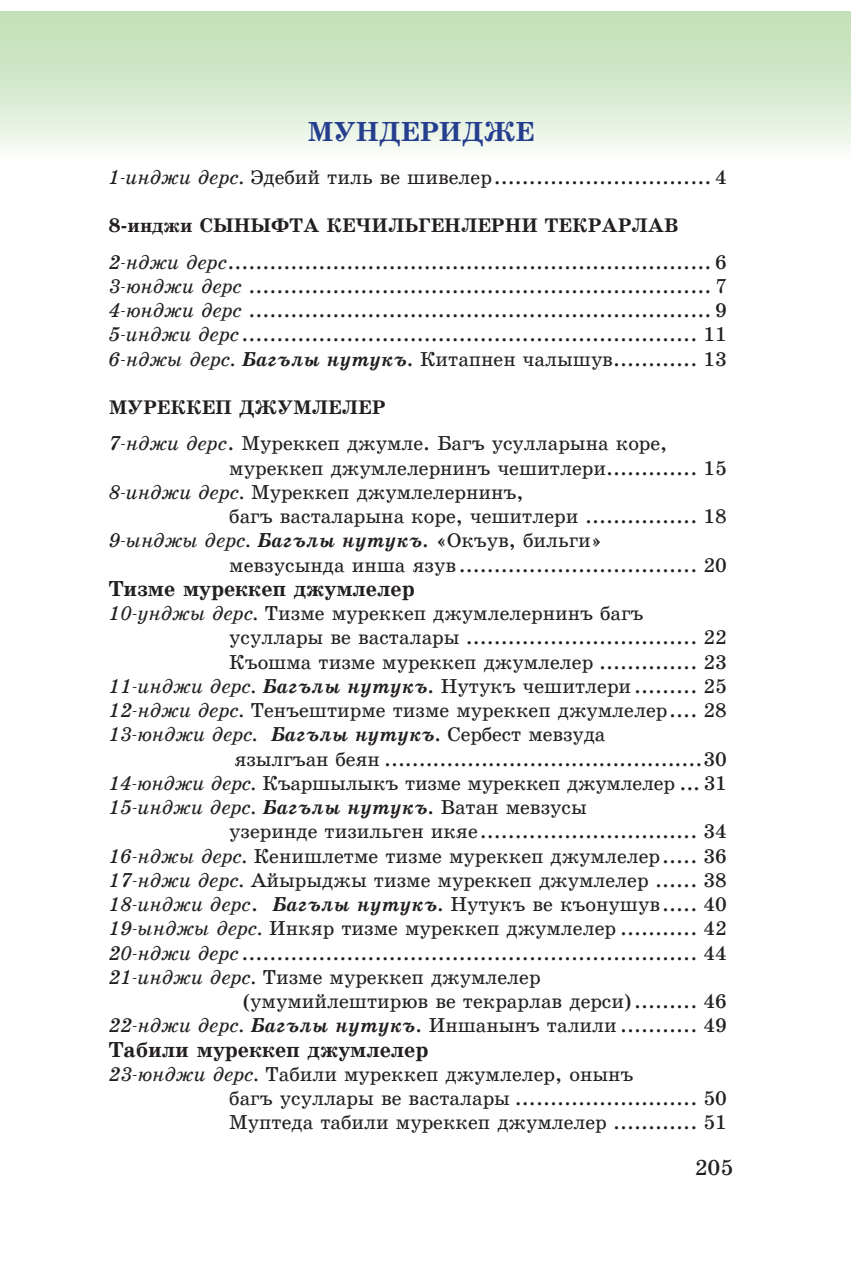
<style>
.page{position:relative;width:851px;height:1276px;background:#fff}
.page>*{position:absolute;margin:0;border:0;box-sizing:border-box;transform-origin:0 0}
.t1{font:28.2px "AXP School Book C Bold";color:#253f8e}
.t2{font:22.2px "AXP School Book C Bold";color:#231f20}
.t3{font:22.2px "School Book CTT";color:#231f20}
.t4{font:20.2px/24.2px "School Book CTT";color:#231f20;text-align:justify}
.t5{font:20.2px "AXP School Book C Bold";color:#231f20}
.t6{font:20.2px "AXP School Book C Italic";color:#231f20}
.s1{font-family:"AXP School Book C Italic"}
.s2{font-family:"AXP School Book C Bold";font-style:italic}
.s3{font-family:"School Book CTT"}
</style>
<div class="page">
<div style="left:0;top:11px;width:850px;height:147px;background:linear-gradient(to bottom,#bbddaf,#f4f9f2)"></div>
<h1 class="t1" style="left:307px;top:117px;width:228px">МУНДЕРИДЖЕ</h1>
<p class="t4" style="left:108px;top:165px;width:620px"><span class="s1">1-инджи дерс.</span> Эдебий тиль ве шивелер............................... 4</p>
<p class="t5" style="left:109px;top:215px;width:571px">8-инджи СЫНЫФТА КЕЧИЛЬГЕНЛЕРНИ ТЕКРАРЛАВ</p>
<p class="t4" style="left:109px;top:250px;width:619px"><span class="s1">2-нджи дерс</span>..................................................................... 6<br><span class="s1">3-юнджи дерс</span> .................................................................. 7<br><span class="s1">4-юнджи дерс</span> .................................................................. 9<br><span class="s1">5-инджи дерс</span>................................................................. 11<br><span class="s1">6-нджы дерс.</span> <span class="s2">Багълы нутукъ.</span> Китапнен чалышув............ 13</p>
<p class="t5" style="left:109px;top:396px;width:278px">МУРЕККЕП ДЖУМЛЕЛЕР</p>
<p class="t4" style="left:109px;top:432px;width:560px"><span class="s1">7-нджи дерс</span>. Муреккеп джумле. Багъ усулларына коре,</p>
<p class="t4" style="left:229px;top:456px;width:499px">муреккеп джумлелернинъ чешитлери............. 15</p>
<p class="t4" style="left:109px;top:480px;width:416px"><span class="s1">8-инджи дерс.</span> Муреккеп джумлелернинъ,</p>
<p class="t4" style="left:229px;top:504px;width:499px">багъ васталарына коре, чешитлери ................ 18</p>
<p class="t4" style="left:109px;top:529px;width:495px"><span class="s1">9-ынджы дерс.</span> <span class="s2">Багълы нутукъ.</span> «Окъув, бильги»</p>
<p class="t4" style="left:229px;top:553px;width:499px">мевзусында инша язув .................................. 20</p>
<p class="t2" style="left:109px;top:576px;width:307px">Тизме муреккеп джумлелер</p>
<p class="t4" style="left:109px;top:601px;width:536px"><span class="s1">10-унджы дерс.</span> Тизме муреккеп джумлелернинъ багъ</p>
<p class="t4" style="left:229px;top:626px;width:499px">усуллары ве васталары ................................. 22</p>
<p class="t4" style="left:229px;top:650px;width:499px">Къошма тизме муреккеп джумлелер .............. 23</p>
<p class="t4" style="left:109px;top:674px;width:619px"><span class="s1">11-инджи дерс.</span> <span class="s2">Багълы нутукъ.</span> Нутукъ чешитлери......... 25</p>
<p class="t4" style="left:109px;top:698px;width:619px"><span class="s1">12-нджи дерс.</span> Тенъештирме тизме муреккеп джумлелер.... 28</p>
<p class="t4" style="left:109px;top:723px;width:498px"><span class="s1">13-юнджи дерс.</span> <span class="s2">Багълы нутукъ.</span> Сербест мевзуда</p>
<p class="t4" style="left:234px;top:747px;width:494px">язылгъан беян ..............................................30</p>
<p class="t4" style="left:109px;top:771px;width:619px"><span class="s1">14-юнджи дерс.</span> Къаршылыкъ тизме муреккеп джумлелер ... 31</p>
<p class="t6" style="left:109px;top:796px;width:479px">15-инджи дерс. <span class="s2">Багълы нутукъ.</span> <span class="s3">Ватан мевзусы</span></p>
<p class="t4" style="left:229px;top:819px;width:499px">узеринде тизильген икяе............................... 34</p>
<p class="t4" style="left:109px;top:844px;width:619px"><span class="s1">16-нджы дерс.</span> Кенишлетме тизме муреккеп джумлелер..... 36</p>
<p class="t4" style="left:109px;top:868px;width:619px"><span class="s1">17-нджи дерс.</span> Айырыджы тизме муреккеп джумлелер ...... 38</p>
<p class="t4" style="left:109px;top:892px;width:619px"><span class="s1">18-инджи дерс</span>. <span class="s2">Багълы нутукъ.</span> Нутукъ ве къонушув..... 40</p>
<p class="t4" style="left:109px;top:916px;width:619px"><span class="s1">19-ынджы дерс.</span> Инкяр тизме муреккеп джумлелер ........... 42</p>
<p class="t4" style="left:109px;top:941px;width:619px"><span class="s1">20-нджи дерс</span>................................................................. 44</p>
<p class="t4" style="left:109px;top:965px;width:433px"><span class="s1">21-инджи дерс.</span> Тизме муреккеп джумлелер</p>
<p class="t4" style="left:243px;top:989px;width:485px">(умумийлештирюв ве текрарлав дерси)......... 46</p>
<p class="t4" style="left:109px;top:1013px;width:619px"><span class="s1">22-нджи дерс.</span> <span class="s2">Багълы нутукъ.</span> Иншанынъ талили ........... 49</p>
<p class="t2" style="left:109px;top:1037px;width:321px">Табили муреккеп джумлелер</p>
<p class="t4" style="left:229px;top:1062px;width:499px;text-align:left;text-indent:-121px"><span class="s1">23-юнджи дерс.</span> Табили муреккеп джумлелер, онынъ<br>багъ усуллары ве васталары .......................... 50<br>Муптеда табили муреккеп джумлелер ............ 51</p>
<p class="t3" style="left:694px;top:1155px;width:40px">205</p>
</div>
